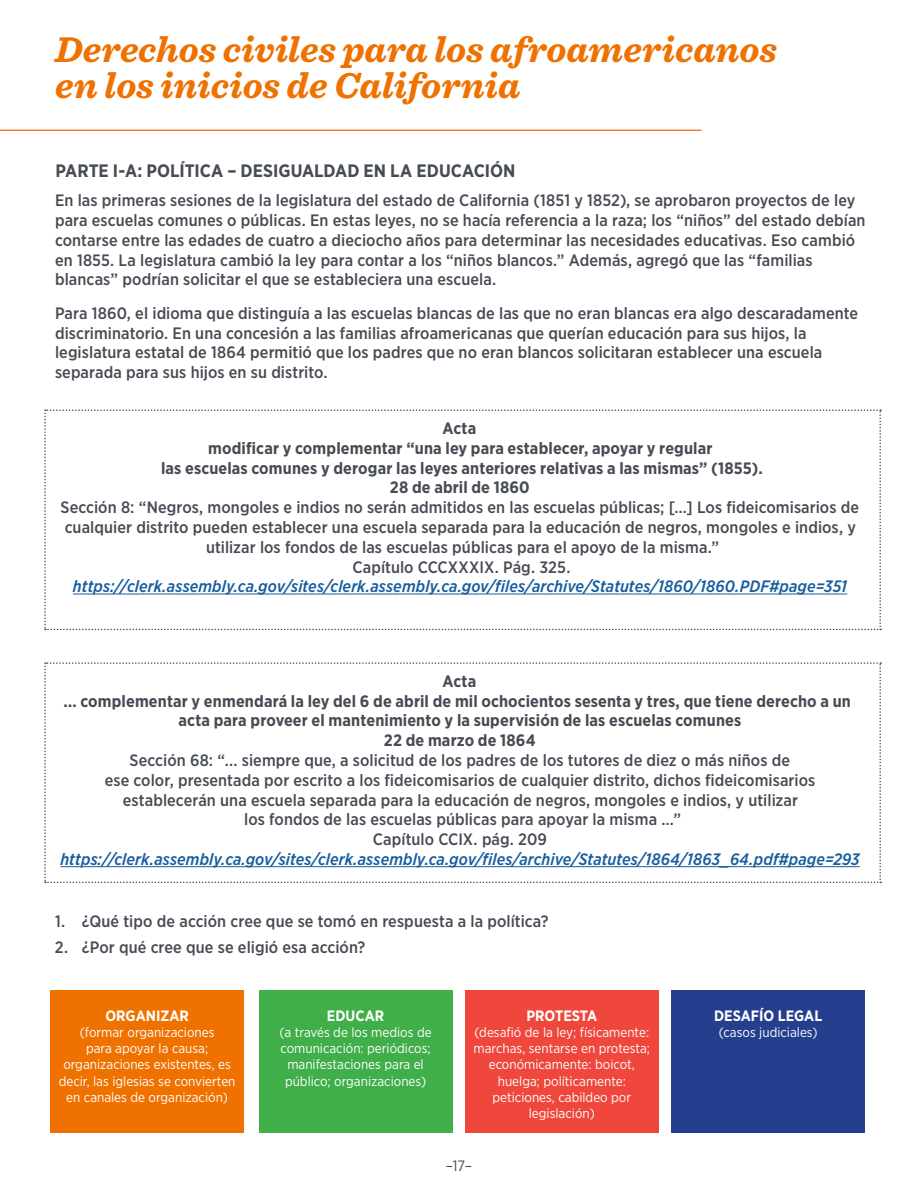
<style>
.page{position:relative;width:918px;height:1188px;background:#fff}
.page>*{position:absolute;margin:0;border:0;box-sizing:border-box;transform-origin:0 0}
._1_1_Header{font:italic 700 37.5px/36.3px "Sentinel";color:#ef7100}
._1_1_Header-2{font:700 18px "Gotham Narrow";color:#464b54}
._1_1_Header-3{font:500 16.5px/19.8px "Gotham Narrow";letter-spacing:.005em;color:#464b54}
._1_1_Header-4{font:700 16.5px/19.8px "Gotham Narrow";letter-spacing:.005em;color:#464b54;text-align:center}
._1_1_Header-5{font:italic 500 16.5px "Gotham Narrow";letter-spacing:.005em;color:#175d9e}
.t1{font:700 15px "Gotham Narrow";color:#fff}
.t2{font:15px "Gotham Narrow";color:#464b54}
.t3{font:13.5px/16.2px "Gotham Narrow";color:#fff;text-align:center}
</style>
<div class="page">
<svg style="left:44px;top:662px;width:837px;height:221px"></svg>
<svg style="left:44px;top:409px;width:837px;height:221px"></svg>
<hr style="left:73px;top:594px;width:774px;height:1px;background:#175d9e">
<hr style="left:60px;top:866px;width:800px;height:1px;background:#175d9e">
<hr style="left:0;top:130px;width:702px;height:1px;background:#f47721">
<div style="left:50px;top:991px;width:194px;height:142px;background:#ef7100"></div>
<div style="left:259px;top:991px;width:194px;height:142px;background:#40ae49"></div>
<div style="left:465px;top:991px;width:194px;height:142px;background:#ef473c"></div>
<div style="left:671px;top:991px;width:194px;height:142px;background:#253f8e"></div>
<p class="_1_1_Header" style="left:55px;top:29px;width:723px">Derechos civiles para los afroamericanos en los inicios de California</p>
<p class="_1_1_Header-2" style="left:56px;top:159px;width:461px">PARTE I-A: POLÍTICA – DESIGUALDAD EN LA EDUCACIÓN</p>
<p class="_1_1_Header-3" style="left:55px;top:190px;width:812px">En las primeras sesiones de la legislatura del estado de California (1851 y 1852), se aprobaron proyectos de ley para escuelas comunes o públicas. En estas leyes, no se hacía referencia a la raza; los “niños” del estado debían contarse entre las edades de cuatro a dieciocho años para determinar las necesidades educativas. Eso cambió en 1855. La legislatura cambió la ley para contar a los “niños blancos.” Además, agregó que las “familias blancas” podrían solicitar el que se estableciera una escuela.</p>
<p class="_1_1_Header-3" style="left:55px;top:303px;width:805px">Para 1860, el idioma que distinguía a las escuelas blancas de las que no eran blancas era algo descaradamente discriminatorio. En una concesión a las familias afroamericanas que querían educación para sus hijos, la legislatura estatal de 1864 permitió que los padres que no eran blancos solicitaran establecer una escuela separada para sus hijos en su distrito.</p>
<p class="_1_1_Header-4" style="left:443px;top:418px;width:35px">Acta</p>
<p class="_1_1_Header-4" style="left:208px;top:438px;width:506px">modificar y complementar “una ley para establecer, apoyar y regular</p>
<p class="_1_1_Header-4" style="left:161px;top:458px;width:603px">las escuelas comunes y derogar las leyes anteriores relativas a las mismas” (1855).</p>
<p class="_1_1_Header-4" style="left:390px;top:478px;width:141px">28 de abril de 1860</p>
<p class="_1_1_Header-3" style="left:61px;top:497px;width:800px;text-align:center">Sección 8: “Negros, mongoles e indios no serán admitidos en las escuelas públicas; […] Los fideicomisarios de cualquier distrito pueden establecer una escuela separada para la educación de negros, mongoles e indios, y utilizar los fondos de las escuelas públicas para el apoyo de la misma.”</p>
<p class="_1_1_Header-3" style="left:352px;top:557px;width:220px">Capítulo CCCXXXIX. Pág. 325.</p>
<p class="_1_1_Header-5" style="left:73px;top:576px;width:776px">https://clerk.assembly.ca.gov/sites/clerk.assembly.ca.gov/files/archive/Statutes/1860/1860.PDF#page=351</p>
<p class="_1_1_Header-4" style="left:443px;top:671px;width:35px">Acta</p>
<p class="_1_1_Header-4" style="left:63px;top:691px;width:789px">… complementar y enmendará la ley del 6 de abril de mil ochocientos sesenta y tres, que tiene derecho a un acta para proveer el mantenimiento y la supervisión de las escuelas comunes</p>
<p class="_1_1_Header-4" style="left:384px;top:730px;width:153px">22 de marzo de 1864</p>
<p class="_1_1_Header-3" style="left:130px;top:750px;width:662px">Sección 68: “... siempre que, a solicitud de los padres de los tutores de diez o más niños de</p>
<p class="_1_1_Header-3" style="left:105px;top:770px;width:712px">ese color, presentada por escrito a los fideicomisarios de cualquier distrito, dichos fideicomisarios</p>
<p class="_1_1_Header-3" style="left:123px;top:790px;width:677px">establecerán una escuela separada para la educación de negros, mongoles e indios, y utilizar</p>
<p class="_1_1_Header-3" style="left:244px;top:810px;width:439px">los fondos de las escuelas públicas para apoyar la misma …”</p>
<p class="_1_1_Header-3" style="left:373px;top:829px;width:176px">Capítulo CCIX. pág. 209</p>
<p class="_1_1_Header-5" style="left:60px;top:849px;width:801px">https://clerk.assembly.ca.gov/sites/clerk.assembly.ca.gov/files/archive/Statutes/1864/1863_64.pdf#page=293</p>
<p class="_1_1_Header-3" style="left:55px;top:911px;width:495px">1. ¿Qué tipo de acción cree que se tomó en respuesta a la política?</p>
<p class="_1_1_Header-3" style="left:55px;top:937px;width:312px">2. ¿Por qué cree que se eligió esa acción?</p>
<p class="t1" style="left:105px;top:1006px;width:85px">ORGANIZAR</p>
<p class="t3" style="left:59px;top:1024px;width:178px">(formar organizaciones<br>para apoyar la causa; organizaciones existentes, es decir, las iglesias se convierten en canales de organización)</p>
<p class="t1" style="left:327px;top:1006px;width:59px">EDUCAR</p>
<p class="t3" style="left:280px;top:1024px;width:154px">(a través de los medios de comunicación: periódicos; manifestaciones para el público; organizaciones)</p>
<p class="t1" style="left:526px;top:1006px;width:72px">PROTESTA</p>
<p class="t3" style="left:474px;top:1024px;width:178px">(desafió de la ley; físicamente: marchas, sentarse en protesta; económicamente: boicot, huelga; políticamente: peticiones, cabildeo por legislación)</p>
<p class="t2" style="left:446px;top:1157px;width:28px">–17–</p>
<p class="t1" style="left:714px;top:1006px;width:110px">DESAFÍO LEGAL</p>
<p class="t3" style="left:719px;top:1024px;width:100px">(casos judiciales)</p>
</div>
